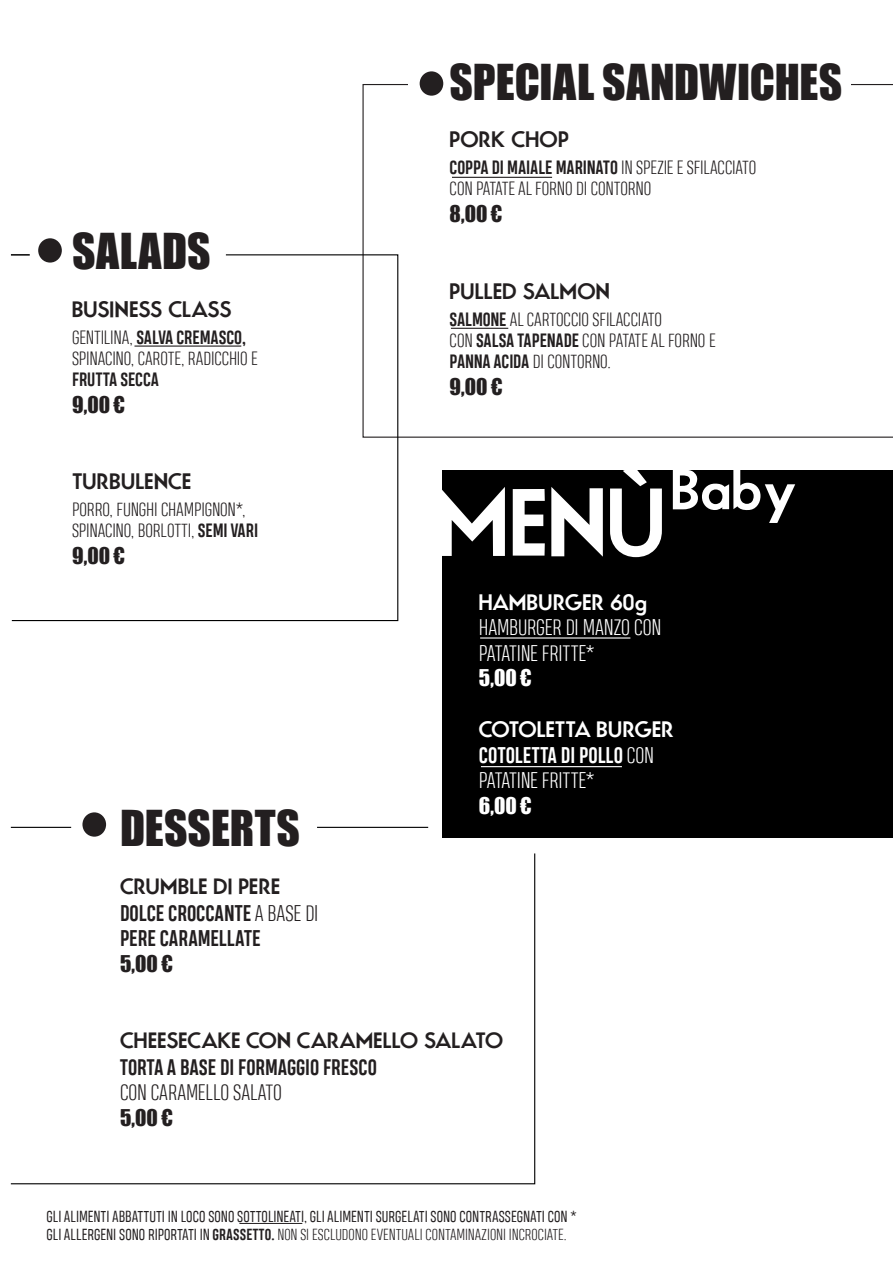
<style>
.page{position:relative;width:893px;height:1263px;background:#fff}
.page>*{position:absolute;margin:0;border:0;box-sizing:border-box;transform-origin:0 0}
.t1{font:90.9px "Minion Pro";color:#231f20}
.t2{font:700 90px "Movement";color:#fff}
.t3{font:700 54px "Movement";color:#fff}
.t4{font:45.45px "Impact";letter-spacing:.005em;color:#231f20}
.t5{font:300 21.15px/25.5px "Heading Pro Trial";letter-spacing:-.005em;color:#fff}
.t6{font:700 21.15px "Movement";color:#231f20}
.t7{font:700 21.15px/25.5px "Heading Pro Trial";color:#231f20}
.t8{font:21.15px "Impact";color:#231f20}
.t9{font:700 21.15px "Movement";letter-spacing:.005em;color:#fff}
.t10{font:21.15px "Impact";color:#fff}
.t11{font:700 21px "Movement";letter-spacing:.005em;color:#231f20}
.t12{font:700 21px "Heading Pro Trial";color:#231f20}
.t13{font:300 21px "Heading Pro Trial";letter-spacing:.01em;color:#231f20}
.t14{font:300 18px/21px "Heading Pro Trial";color:#231f20}
.t15{font:700 18px "Heading Pro Trial";color:#231f20}
.t16{font:15px/18px "Heading Pro Trial";letter-spacing:.015em;color:#231f20}
.s1{font-weight:700}
.s2{font-weight:300}
</style>
<div class="page">
<svg style="left:362px;top:84px;width:531px;height:354px"></svg>
<div style="left:499px;top:121px;width:365px;height:63px;background:#fff"></div>
<svg style="left:416px;top:84px;width:434px;height:51px"></svg>
<hr style="left:452px;top:177px;width:100px;height:1px;background:#231f20">
<hr style="left:451px;top:328px;width:57px;height:1px;background:#231f20">
<hr style="left:11px;top:827px;width:60px;height:1px;background:#000">
<div style="left:442px;top:470px;width:451px;height:368px;background:#000"></div>
<hr style="left:239px;top:1223px;width:63px;height:1px;background:#231f20">
<hr style="left:317px;top:827px;width:111px;height:1px;background:#000">
<svg style="left:10px;top:853px;width:526px;height:332px"></svg>
<svg style="left:11px;top:254px;width:388px;height:368px"></svg>
<svg style="left:11px;top:254px;width:19px;height:2px"></svg>
<hr style="left:480px;top:637px;width:150px;height:1px;background:#fff">
<hr style="left:481px;top:766px;width:141px;height:1px;background:#fff">
<hr style="left:134px;top:345px;width:107px;height:2px;background:#231f20">
<h1 class="t1" style="left:32px;top:180px;width:37px">•</h1>
<h3 class="t4" style="left:72px;top:216px;width:140px">SALADS</h3>
<p class="t6" style="left:72px;top:296px;width:161px">BUSINESS CLASS</p>
<p class="t14" style="left:72px;top:329px;width:187px">GENTILINA, <span class="s1">SALVA CREMASCO,<br></span>SPINACINO, CAROTE, RADICCHIO E</p>
<p class="t15" style="left:72px;top:368px;width:88px">FRUTTA SECCA</p>
<p class="t8" style="left:72px;top:388px;width:55px">9,00 €</p>
<p class="t6" style="left:72px;top:468px;width:121px">TURBULENCE</p>
<p class="t14" style="left:72px;top:501px;width:188px">PORRO, FUNGHI CHAMPIGNON*,<br>SPINACINO, BORLOTTI, <span class="s1">SEMI VARI</span></p>
<p class="t8" style="left:72px;top:539px;width:55px">9,00 €</p>
<h1 class="t1" style="left:77px;top:754px;width:37px">•</h1>
<h3 class="t4" style="left:120px;top:793px;width:181px">DESSERTS</h3>
<p class="t11" style="left:120px;top:872px;width:161px">CRUMBLE DI PERE</p>
<p class="t7" style="left:120px;top:902px;width:200px">DOLCE CROCCANTE <span class="s2">A BASE DI<br></span>PERE CARAMELLATE</p>
<p class="t8" style="left:120px;top:947px;width:54px">5,00 €</p>
<h3 class="t4" style="left:450px;top:47px;width:394px">SPECIAL SANDWICHES</h3>
<p class="t6" style="left:450px;top:126px;width:121px">PORK CHOP</p>
<p class="t14" style="left:450px;top:159px;width:308px"><span class="s1">COPPA DI MAIALE MARINATO</span> IN SPEZIE E SFILACCIATO<br>CON PATATE AL FORNO DI CONTORNO</p>
<p class="t8" style="left:450px;top:198px;width:54px">8,00 €</p>
<h1 class="t1" style="left:414px;top:13px;width:37px">•</h1>
<p class="t6" style="left:450px;top:277px;width:162px">PULLED SALMON</p>
<p class="t14" style="left:450px;top:310px;width:267px"><span class="s1">SALMONE</span> AL CARTOCCIO SFILACCIATO<br>CON <span class="s1">SALSA TAPENADE</span> CON PATATE AL FORNO E<br><span class="s1">PANNA ACIDA</span> DI CONTORNO.</p>
<p class="t8" style="left:450px;top:370px;width:55px">9,00 €</p>
<h2 class="t2" style="left:435px;top:466px;width:232px">MENÙ</h2>
<h3 class="t3" style="left:671px;top:455px;width:128px">Baby</h3>
<p class="t9" style="left:479px;top:589px;width:170px">HAMBURGER 60g</p>
<p class="t5" style="left:479px;top:617px;width:184px">HAMBURGER DI MANZO CON<br>PATATINE FRITTE*</p>
<p class="t10" style="left:479px;top:661px;width:54px">5,00 €</p>
<p class="t9" style="left:479px;top:716px;width:197px">COTOLETTA BURGER</p>
<p class="t5" style="left:479px;top:744px;width:177px"><span class="s1">COTOLETTA DI POLLO</span> CON<br>PATATINE FRITTE*</p>
<p class="t10" style="left:479px;top:789px;width:55px">6,00 €</p>
<p class="t11" style="left:120px;top:1027px;width:385px">CHEESECAKE CON CARAMELLO SALATO</p>
<p class="t12" style="left:120px;top:1054px;width:258px">TORTA A BASE DI FORMAGGIO FRESCO</p>
<p class="t13" style="left:120px;top:1081px;width:163px">CON CARAMELLO SALATO</p>
<p class="t8" style="left:120px;top:1101px;width:54px">5,00 €</p>
<p class="t16" style="left:47px;top:1208px;width:532px">GLI ALIMENTI ABBATTUTI IN LOCO SONO SOTTOLINEATI, GLI ALIMENTI SURGELATI SONO CONTRASSEGNATI CON *<br>GLI ALLERGENI SONO RIPORTATI IN <span class="s1">GRASSETTO.</span> <span class="s2">NON SI ESCLUDONO EVENTUALI CONTAMINAZIONI INCROCIATE.</span></p>
</div>
